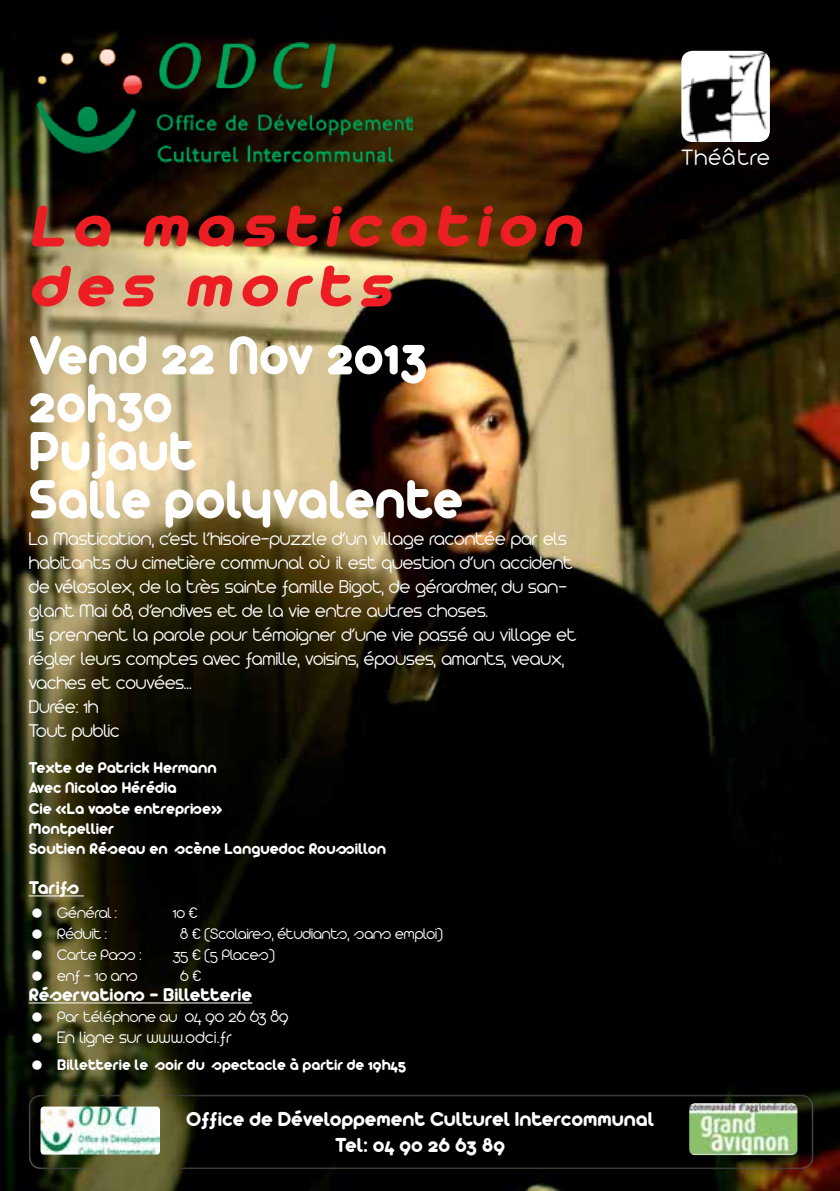
<style>
.page{position:relative;width:840px;height:1191px;background:#fff}
.page>*{position:absolute;margin:0;border:0;box-sizing:border-box;transform-origin:0 0}
.t1{font:italic 64px/60px "Arista 2.0";color:#ed1d24;scale:1.13 1}
.t2{font:60px/48px "Arista 2.0";color:#fff;scale:.94 1}
.t3{font:300 24px "Arista 2.0 Alternate";letter-spacing:.055em;color:#fff}
.t4{font:22px/26.4px "Arista 2.0 Alternate";color:#fff;text-align:center}
.t5{font:300 20px/24px "Arista 2.0";color:#fff}
.t6{font:20px "Arista 2.0 Alternate";color:#fff}
.t7{font:300 18px "Arista 2.0";color:#fff}
.t8{font:17px/20.4px "Arista 2.0 Alternate";color:#fff}
.t9{font:300 16.6px "Arista 2.0 Alternate";color:#fff}
.t10{font:16.6px "Arista 2.0 Alternate";color:#fff}
.s1{font-size:18px}
</style>
<div class="page">
<img style="left:0;top:0;width:839px;height:1191px">
<hr style="left:29px;top:895px;width:55px;height:1px;background:#fff">
<hr style="left:29px;top:1002px;width:223px;height:1px;background:#fff">
<img style="left:37px;top:43px;width:375px;height:120px">
<div style="left:28px;top:1094px;width:786px;height:76px;background:#000;opacity:.75"></div>
<img style="left:40px;top:1106px;width:120px;height:48px">
<img style="left:688px;top:1103px;width:109px;height:52px">
<img style="left:681px;top:51px;width:88px;height:91px">
<svg style="left:32px;top:908px;width:10px;height:9px"></svg>
<svg style="left:32px;top:929px;width:22px;height:11px"></svg>
<svg style="left:32px;top:950px;width:10px;height:9px"></svg>
<svg style="left:32px;top:970px;width:22px;height:11px"></svg>
<svg style="left:32px;top:1012px;width:22px;height:11px"></svg>
<svg style="left:32px;top:1033px;width:10px;height:9px"></svg>
<svg style="left:32px;top:1060px;width:22px;height:11px"></svg>
<h1 class="t1" style="left:29px;top:194px;width:502px">La mastication des morts</h1>
<h2 class="t2" style="left:29px;top:330px;width:463px">Vend 22 Nov 2013<br>20h30<br>Pujaut<br>Salle polyvalente</h2>
<p class="t5" style="left:29px;top:525px;width:548px">La Mastication, c’est l’hisoire-puzzle d’un village racontée par els habitants du cimetière communal où il est question d’un accident de vélosolex, de la très sainte famille Bigot, de gérardmer, du san&shy;glant Mai 68, d’endives et de la vie entre autres choses.<br>Ils prennent la parole pour témoigner d’une vie passé au village et régler leurs comptes avec famille, voisins, épouses, amants, veaux, vaches et couvées...<br>Durée: 1h<br>Tout public</p>
<p class="t8" style="left:29px;top:756px;width:359px">Texte de Patrick Hermann<br>Avec Nicolas Hérédia<br>Cie «La vaste entreprise»<br>Montpellier<br>Soutien Réseau en scène Languedoc Roussillon</p>
<p class="t6" style="left:29px;top:875px;width:52px">Tarifs</p>
<p class="t9" style="left:57px;top:903px;width:61px">Général :</p>
<p class="t9" style="left:173px;top:903px;width:26px">10 €</p>
<p class="t9" style="left:57px;top:924px;width:51px">Réduit :</p>
<p class="t9" style="left:180px;top:924px;width:264px">8 € (Scolaires, étudiants, sans emploi)</p>
<p class="t9" style="left:57px;top:945px;width:86px">Carte Pass :</p>
<p class="t9" style="left:173px;top:945px;width:103px">35 € (5 Places)</p>
<p class="t9" style="left:57px;top:965px;width:82px">enf - 10 ans</p>
<p class="t9" style="left:180px;top:965px;width:23px">6 €</p>
<p class="t6" style="left:29px;top:982px;width:225px">Réservations - Billetterie</p>
<p class="t9" style="left:57px;top:1007px;width:233px">Par téléphone au <span class="s1">04 90 26 63 89</span></p>
<p class="t7" style="left:57px;top:1024px;width:176px">En ligne sur www.odci.fr</p>
<p class="t10" style="left:57px;top:1054px;width:350px">Billetterie le soir du spectacle à partir de 19h45</p>
<p class="t4" style="left:186px;top:1104px;width:469px">Office de Développement Culturel Intercommunal<br>Tel: 04 90 26 63 89</p>
<p class="t3" style="left:681px;top:144px;width:90px">Théâtre</p>
</div>
